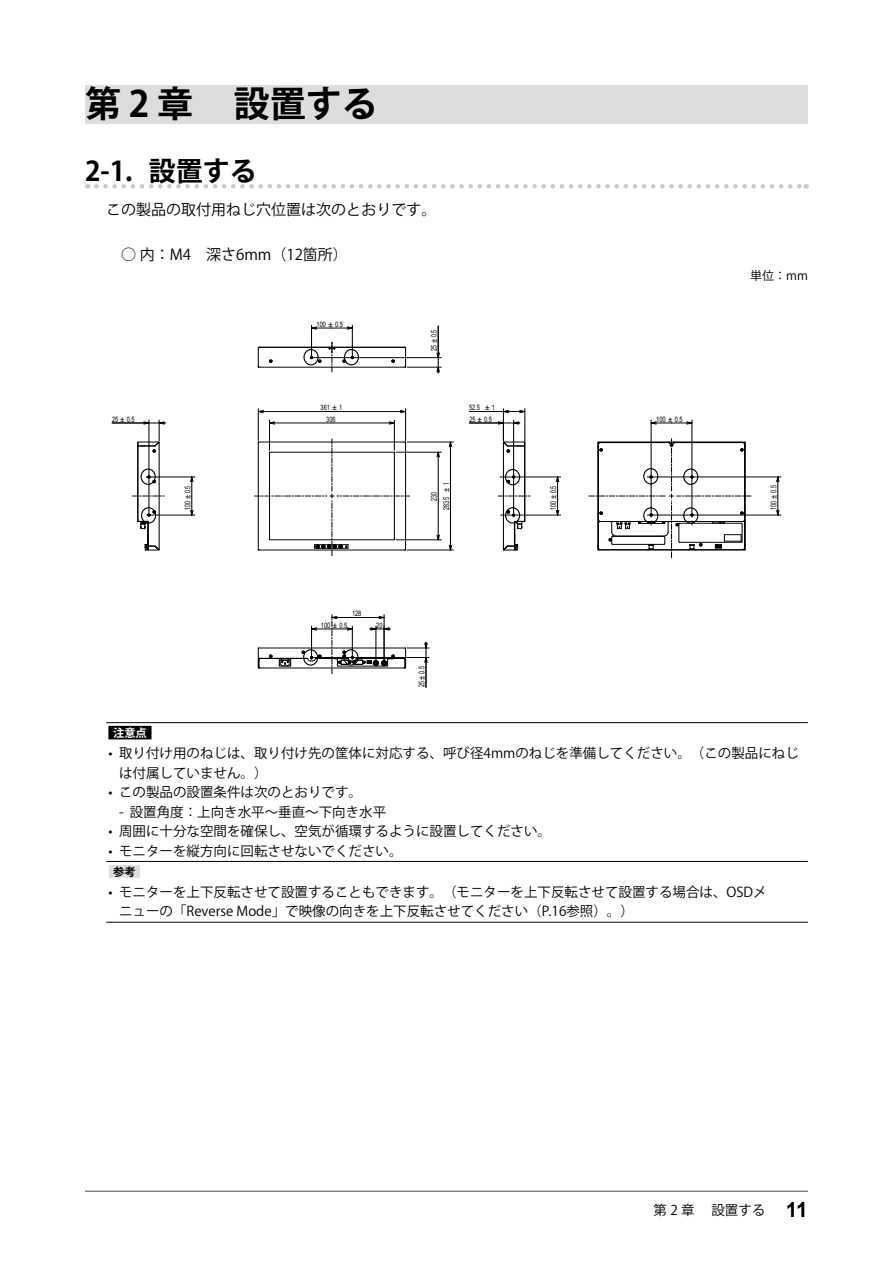
<style>
.page{position:relative;width:893px;height:1263px;background:#fff}
.page>*{position:absolute;margin:0;border:0;box-sizing:border-box;transform-origin:0 0}
.t1{font:700 36px "Koz Go Pro";color:#000}
.t2{font:700 27px "Koz Go Pro";color:#000}
.t3{font:15px "Koz Go Pro";color:#000}
.t4{font:13.5px/19.5px "Koz Go Pro";color:#000}
.t5{font:12px "Koz Go Pro";color:#000}
.t6{font:700 11.25px "Koz Go Pro";color:#fff}
.t7{font:700 11.25px "Koz Go Pro";color:#000}
.t8{font:8.1px/12.3px "Arial";color:#000;text-align:center;scale:.65 1}
.t9{font:7.5px/11.4px "Arial";color:#000;text-align:center;scale:.75 1}
.s1{font-size:7.65px}
.s2{font-size:8.25px}
.s3{font-family:"Arial";font-weight:700;font-size:21px}
</style>
<div class="page">
<hr style="left:85px;top:1191px;width:723px;height:1px;background:#595757">
<div style="left:85px;top:85px;width:723px;height:39px;background:#dcdddd"></div>
<svg style="left:96px;top:184px;width:711px;height:5px"></svg>
<hr style="left:258px;top:409px;width:1px;height:32px;background:#000">
<hr style="left:405px;top:409px;width:1px;height:32px;background:#000">
<hr style="left:258px;top:411px;width:74px;height:1px;background:#000">
<hr style="left:332px;top:411px;width:74px;height:1px;background:#000">
<svg style="left:258px;top:410px;width:6px;height:3px"></svg>
<svg style="left:400px;top:410px;width:6px;height:3px"></svg>
<hr style="left:269px;top:420px;width:1px;height:30px;background:#000">
<hr style="left:394px;top:420px;width:1px;height:30px;background:#000">
<hr style="left:269px;top:423px;width:63px;height:1px;background:#000">
<hr style="left:332px;top:423px;width:62px;height:1px;background:#000">
<hr style="left:500px;top:477px;width:61px;height:1px;background:#000">
<hr style="left:501px;top:515px;width:60px;height:1px;background:#000">
<svg style="left:556px;top:477px;width:3px;height:38px"></svg>
<hr style="left:513px;top:420px;width:1px;height:93px;background:#000">
<hr style="left:469px;top:423px;width:39px;height:1px;background:#000">
<hr style="left:503px;top:409px;width:1px;height:32px;background:#000">
<hr style="left:525px;top:409px;width:1px;height:33px;background:#000">
<hr style="left:469px;top:411px;width:45px;height:1px;background:#000">
<svg style="left:503px;top:410px;width:22px;height:3px"></svg>
<hr style="left:651px;top:420px;width:1px;height:56px;background:#000">
<hr style="left:692px;top:420px;width:1px;height:56px;background:#000">
<svg style="left:652px;top:422px;width:40px;height:2px"></svg>
<hr style="left:647px;top:477px;width:134px;height:1px;background:#000">
<hr style="left:693px;top:515px;width:88px;height:1px;background:#000">
<svg style="left:776px;top:477px;width:3px;height:38px"></svg>
<hr style="left:149px;top:420px;width:1px;height:93px;background:#000">
<hr style="left:112px;top:423px;width:42px;height:1px;background:#000">
<hr style="left:311px;top:325px;width:1px;height:31px;background:#000">
<hr style="left:352px;top:325px;width:1px;height:31px;background:#000">
<svg style="left:312px;top:327px;width:40px;height:2px"></svg>
<hr style="left:314px;top:657px;width:115px;height:1px;background:#000">
<hr style="left:426px;top:653px;width:1px;height:34px;background:#000">
<hr style="left:146px;top:477px;width:49px;height:1px;background:#000">
<hr style="left:147px;top:515px;width:48px;height:1px;background:#000">
<svg style="left:190px;top:477px;width:3px;height:38px"></svg>
<hr style="left:407px;top:367px;width:34px;height:1px;background:#000">
<hr style="left:314px;top:357px;width:127px;height:1px;background:#000">
<hr style="left:438px;top:326px;width:1px;height:36px;background:#000">
<svg style="left:437px;top:353px;width:3px;height:20px"></svg>
<hr style="left:396px;top:452px;width:45px;height:1px;background:#000">
<hr style="left:396px;top:539px;width:45px;height:1px;background:#000">
<hr style="left:438px;top:452px;width:1px;height:44px;background:#000">
<hr style="left:438px;top:496px;width:1px;height:44px;background:#000">
<hr style="left:407px;top:442px;width:46px;height:1px;background:#000">
<hr style="left:407px;top:550px;width:46px;height:1px;background:#000">
<hr style="left:450px;top:442px;width:1px;height:54px;background:#000">
<hr style="left:450px;top:496px;width:1px;height:54px;background:#000">
<hr style="left:137px;top:443px;width:1px;height:78px;background:#000">
<hr style="left:138px;top:446px;width:1px;height:75px;background:#000">
<hr style="left:159px;top:442px;width:1px;height:108px;background:#000">
<svg style="left:132px;top:496px;width:32px;height:1px"></svg>
<hr style="left:503px;top:442px;width:1px;height:108px;background:#000">
<hr style="left:524px;top:446px;width:1px;height:75px;background:#000">
<hr style="left:525px;top:443px;width:1px;height:78px;background:#000">
<svg style="left:498px;top:496px;width:32px;height:1px"></svg>
<hr style="left:259px;top:668px;width:146px;height:1px;background:#000">
<hr style="left:356px;top:658px;width:50px;height:1px;background:#000">
<hr style="left:259px;top:648px;width:146px;height:1px;background:#000">
<hr style="left:259px;top:367px;width:146px;height:1px;background:#000">
<hr style="left:259px;top:347px;width:146px;height:1px;background:#000">
<svg style="left:148px;top:476px;width:8px;height:7px"></svg>
<svg style="left:138px;top:420px;width:27px;height:32px"></svg>
<svg style="left:507px;top:476px;width:8px;height:7px"></svg>
<svg style="left:498px;top:420px;width:28px;height:32px"></svg>
<svg style="left:404px;top:642px;width:25px;height:27px"></svg>
<svg style="left:310px;top:357px;width:11px;height:6px"></svg>
<svg style="left:258px;top:347px;width:2px;height:21px"></svg>
<svg style="left:343px;top:357px;width:10px;height:6px"></svg>
<svg style="left:404px;top:347px;width:2px;height:21px"></svg>
<svg style="left:329px;top:342px;width:7px;height:30px"></svg>
<svg style="left:255px;top:439px;width:155px;height:117px"></svg>
<svg style="left:138px;top:511px;width:22px;height:40px"></svg>
<svg style="left:503px;top:511px;width:23px;height:40px"></svg>
<svg style="left:258px;top:615px;width:137px;height:59px"></svg>
<svg style="left:589px;top:439px;width:162px;height:119px"></svg>
<div style="left:303px;top:349px;width:16px;height:16px;border:1px solid #000;border-radius:50%"></div>
<div style="left:344px;top:349px;width:15px;height:16px;border:1px solid #000;border-radius:50%"></div>
<div style="left:141px;top:468px;width:15px;height:17px;border:1px solid #000;border-radius:50%"></div>
<div style="left:141px;top:507px;width:15px;height:17px;border:1px solid #000;border-radius:50%"></div>
<div style="left:303px;top:649px;width:15px;height:17px;border:1px solid #000;border-radius:50%"></div>
<div style="left:343px;top:649px;width:16px;height:17px;border:1px solid #000;border-radius:50%"></div>
<div style="left:505px;top:507px;width:15px;height:17px;border:1px solid #000;border-radius:50%"></div>
<div style="left:505px;top:469px;width:15px;height:16px;border:1px solid #000;border-radius:50%"></div>
<div style="left:643px;top:468px;width:15px;height:16px;border:1px solid #000;border-radius:50%"></div>
<div style="left:683px;top:468px;width:15px;height:17px;border:1px solid #000;border-radius:50%"></div>
<div style="left:643px;top:507px;width:15px;height:17px;border:1px solid #000;border-radius:50%"></div>
<div style="left:683px;top:507px;width:15px;height:17px;border:1px solid #000;border-radius:50%"></div>
<hr style="left:106px;top:722px;width:702px;height:1px;background:#000">
<hr style="left:106px;top:861px;width:702px;height:1px;background:#000">
<hr style="left:106px;top:922px;width:702px;height:1px;background:#000">
<div style="left:108px;top:726px;width:44px;height:13px;background:#000"></div>
<div style="left:109px;top:865px;width:31px;height:13px;background:#dcdddd"></div>
<h1 class="t1" style="left:85px;top:80px;width:294px">第 2 章 設置する</h1>
<h2 class="t2" style="left:85px;top:154px;width:173px">2-1. 設置する</h2>
<p class="t3" style="left:106px;top:200px;width:331px">この製品の取付用ねじ穴位置は次のとおりです。</p>
<p class="t3" style="left:106px;top:245px;width:243px">　○ 内：M4　深さ6mm（12箇所）</p>
<p class="t9" style="left:112px;top:413px;width:32px">25 <span class="s1">±</span> 0.5</p>
<p class="t9" style="left:317px;top:318px;width:37px">100 <span class="s1">±</span> 0.5</p>
<p class="t9" style="left:321px;top:402px;width:31px">361 <span class="s1">±</span> 1<br>306</p>
<p class="t8" style="left:428px;top:351px;width:34px;rotate:-90deg">25 <span class="s2">±</span> 0.5</p>
<p class="t9" style="left:469px;top:402px;width:36px">52.5 <span class="s1">±</span> 1</p>
<p class="t9" style="left:469px;top:413px;width:32px">25 <span class="s1">±</span> 0.5</p>
<p class="t8" style="left:181px;top:510px;width:40px;rotate:-90deg">100 <span class="s2">±</span> 0.5</p>
<p class="t8" style="left:428px;top:510px;width:44px;rotate:-90deg">230<br>283.5 <span class="s2">±</span> 1</p>
<p class="t9" style="left:352px;top:608px;width:14px">128</p>
<p class="t9" style="left:321px;top:619px;width:37px">100 <span class="s1">±</span> 0.5</p>
<p class="t9" style="left:376px;top:619px;width:10px">20</p>
<p class="t8" style="left:416px;top:687px;width:34px;rotate:-90deg">25 <span class="s2">±</span> 0.5</p>
<p class="t8" style="left:547px;top:510px;width:40px;rotate:-90deg">100 <span class="s2">±</span> 0.5</p>
<p class="t9" style="left:656px;top:413px;width:37px">100 <span class="s1">±</span> 0.5</p>
<p class="t5" style="left:750px;top:268px;width:59px">単位：mm</p>
<p class="t8" style="left:767px;top:510px;width:40px;rotate:-90deg">100 <span class="s2">±</span> 0.5</p>
<p class="t6" style="left:113px;top:725px;width:35px">注意点</p>
<p class="t4" style="left:119px;top:744px;width:681px;text-indent:-11px">• 取り付け用のねじは、取り付け先の筐体に対応する、呼び径4mmのねじを準備してください。（この製品にねじは付属していません。）</p>
<p class="t4" style="left:108px;top:783px;width:255px">• この製品の設置条件は次のとおりです。</p>
<p class="t4" style="left:119px;top:802px;width:269px">- 設置角度：上向き水平～垂直～下向き水平</p>
<p class="t4" style="left:108px;top:822px;width:444px">• 周囲に十分な空間を確保し、空気が循環するように設置してください。</p>
<p class="t4" style="left:108px;top:841px;width:296px">• モニターを縦方向に回転させないでください。</p>
<p class="t7" style="left:113px;top:864px;width:24px">参考</p>
<p class="t4" style="left:119px;top:882px;width:649px;text-indent:-11px">• モニターを上下反転させて設置することもできます。（モニターを上下反転させて設置する場合は、OSDメニューの「Reverse Mode」で映像の向きを上下反転させてください（P.16参照）。）</p>
<p class="t4" style="left:654px;top:1201px;width:156px">第 2 章　設置する <span class="s3">11</span></p>
</div>
